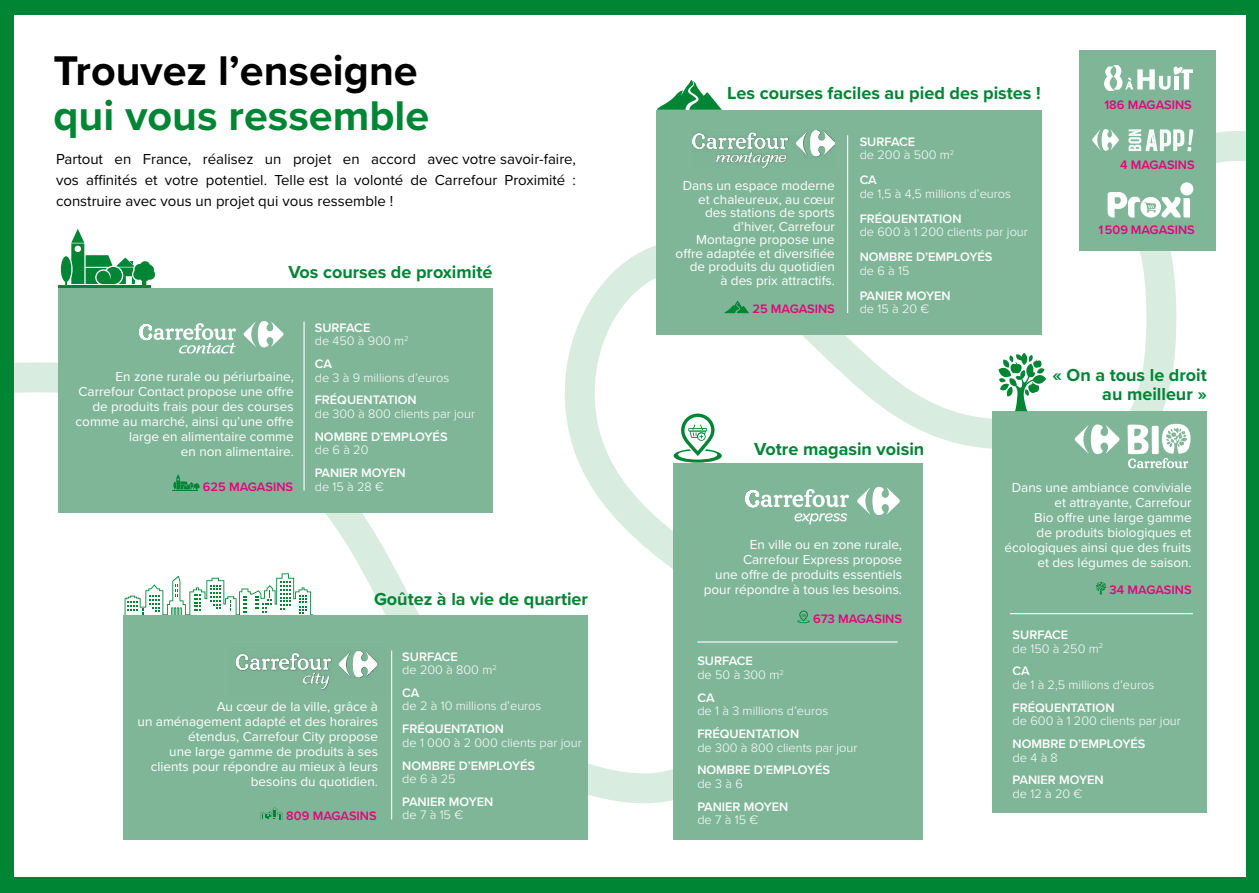
<style>
.page{position:relative;width:1259px;height:893px;background:#008535}
.page>*{position:absolute;margin:0;border:0;box-sizing:border-box;transform-origin:0 0}
.t1{font:700 43.05px "Proxima Nova";color:#000}
.t2{font:700 43.05px "Proxima Nova";color:#008535}
.t3{font:700 18px/19.5px "Proxima Nova";color:#008535;text-align:right}
.t4{font:15px/21px "Proxima Nova";color:#000;text-align:justify}
.t5{font:13.5px/15px "Proxima Nova";color:#fff;text-align:right}
.t6{font:300 12.75px/13.5px "Proxima Nova";color:#fff}
.t7{font:600 12.75px "Proxima Nova";color:#fff}
.t8{font:600 12.75px "Proxima Nova";color:#e6007d}
.s1{font-weight:600}
</style>
<div class="page">
<div style="left:14px;top:15px;width:1231px;height:861px;background:#fff"></div>
<svg style="left:569px;top:229px;width:473px;height:363px"></svg>
<svg style="left:14px;top:352px;width:797px;height:452px"></svg>
<div style="left:1078px;top:51px;width:137px;height:200px;background:#80b698"></div>
<svg style="left:1128px;top:120px;width:118px;height:59px"></svg>
<svg style="left:1092px;top:129px;width:26px;height:22px"></svg>
<div style="left:1180px;top:182px;width:13px;height:13px;background:#fff;border-radius:50%"></div>
<svg style="left:1107px;top:192px;width:83px;height:25px"></svg>
<svg style="left:1104px;top:65px;width:89px;height:26px"></svg>
<div style="left:993px;top:411px;width:214px;height:401px;background:#80b698"></div>
<svg style="left:1096px;top:582px;width:10px;height:12px"></svg>
<svg style="left:1074px;top:228px;width:117px;height:240px"></svg>
<svg style="left:998px;top:353px;width:48px;height:58px"></svg>
<div style="left:673px;top:463px;width:250px;height:377px;background:#80b698"></div>
<svg style="left:794px;top:513px;width:53px;height:11px"></svg>
<svg style="left:745px;top:489px;width:104px;height:18px"></svg>
<svg style="left:857px;top:487px;width:43px;height:28px"></svg>
<svg style="left:673px;top:412px;width:49px;height:51px"></svg>
<svg style="left:797px;top:610px;width:13px;height:13px"></svg>
<div style="left:58px;top:288px;width:434px;height:224px;background:#80b698"></div>
<svg style="left:139px;top:323px;width:97px;height:30px"></svg>
<svg style="left:244px;top:321px;width:39px;height:26px"></svg>
<hr style="left:58px;top:285px;width:93px;height:3px;background:#008535">
<svg style="left:61px;top:229px;width:94px;height:56px"></svg>
<svg style="left:172px;top:474px;width:28px;height:17px"></svg>
<hr style="left:303px;top:322px;width:2px;height:168px;background:#fff">
<div style="left:657px;top:110px;width:385px;height:224px;background:#80b698"></div>
<img style="left:693px;top:131px;width:141px;height:37px">
<svg style="left:657px;top:80px;width:65px;height:30px"></svg>
<svg style="left:724px;top:301px;width:25px;height:12px"></svg>
<hr style="left:847px;top:135px;width:1px;height:178px;background:#fff">
<hr style="left:697px;top:641px;width:200px;height:1px;background:#fff">
<hr style="left:1010px;top:613px;width:182px;height:1px;background:#fff">
<svg style="left:125px;top:573px;width:188px;height:42px"></svg>
<div style="left:123px;top:615px;width:465px;height:225px;background:#80b698"></div>
<svg style="left:260px;top:808px;width:23px;height:12px"></svg>
<hr style="left:391px;top:650px;width:1px;height:169px;background:#fff">
<img style="left:235px;top:650px;width:144px;height:40px">
<h1 class="t1" style="left:53px;top:39px;width:366px">Trouvez l’enseigne</h1>
<h1 class="t2" style="left:53px;top:83px;width:377px">qui vous ressemble</h1>
<p class="t4" style="left:56px;top:148px;width:521px">Partout en France, réalisez un projet en accord avec votre savoir-faire, vos affinités et votre potentiel. Telle est la volonté de Carrefour Proximité : construire avec vous un projet qui vous ressemble !</p>
<h2 class="t3" style="left:288px;top:262px;width:206px">Vos courses de proximité</h2>
<p class="t5" style="left:76px;top:368px;width:220px">En zone rurale ou périurbaine,<br>Carrefour Contact propose une offre de produits frais pour des courses comme au marché, ainsi qu’une offre large en alimentaire comme<br>en non alimentaire.</p>
<p class="t8" style="left:203px;top:477px;width:92px">625 MAGASINS</p>
<p class="t6" style="left:315px;top:320px;width:95px"><span class="s1">SURFACE<br></span>de 450 à 900 m<sup>2</sup></p>
<p class="t7" style="left:315px;top:354px;width:19px">CA</p>
<p class="t6" style="left:315px;top:370px;width:136px">de 3 à 9 millions d’euros</p>
<p class="t7" style="left:315px;top:391px;width:103px">FRÉQUENTATION</p>
<p class="t6" style="left:315px;top:406px;width:162px">de 300 à 800 clients par jour</p>
<p class="t7" style="left:315px;top:427px;width:134px">NOMBRE D’EMPLOYÉS</p>
<p class="t6" style="left:315px;top:442px;width:55px">de 6 à 20</p>
<p class="t7" style="left:315px;top:463px;width:93px">PANIER MOYEN</p>
<p class="t6" style="left:315px;top:479px;width:71px">de 15 à 28 €</p>
<h2 class="t3" style="left:374px;top:588px;width:216px">Goûtez à la vie de quartier</h2>
<p class="t5" style="left:138px;top:699px;width:242px">Au cœur de la ville, grâce à<br>un aménagement adapté et des horaires étendus, Carrefour City propose<br>une large gamme de produits à ses clients pour répondre au mieux à leurs besoins du quotidien.</p>
<p class="t8" style="left:286px;top:806px;width:92px">809 MAGASINS</p>
<p class="t6" style="left:402px;top:649px;width:96px"><span class="s1">SURFACE<br></span>de 200 à 800 m<sup>2</sup></p>
<p class="t7" style="left:402px;top:683px;width:19px">CA</p>
<p class="t6" style="left:402px;top:699px;width:141px">de 2 à 10 millions d’euros</p>
<p class="t7" style="left:402px;top:719px;width:103px">FRÉQUENTATION</p>
<p class="t6" style="left:402px;top:735px;width:181px">de 1 000 à 2 000 clients par jour</p>
<p class="t7" style="left:402px;top:756px;width:134px">NOMBRE D’EMPLOYÉS</p>
<p class="t6" style="left:402px;top:771px;width:55px">de 6 à 25</p>
<p class="t7" style="left:402px;top:792px;width:93px">PANIER MOYEN</p>
<p class="t6" style="left:402px;top:808px;width:62px">de 7 à 15 €</p>
<h2 class="t3" style="left:727px;top:83px;width:315px">Les courses faciles au pied des pistes !</h2>
<p class="t5" style="left:675px;top:179px;width:161px;line-height:13.5px">Dans un espace moderne et chaleureux, au cœur des stations de sports d’hiver, Carrefour<br>Montagne propose une offre adaptée et diversifiée de produits du quotidien<br>à des prix attractifs.</p>
<p class="t8" style="left:752px;top:299px;width:84px">25 MAGASINS</p>
<p class="t6" style="left:859px;top:134px;width:96px"><span class="s1">SURFACE<br></span>de 200 à 500 m<sup>2</sup></p>
<p class="t7" style="left:859px;top:170px;width:19px">CA</p>
<p class="t6" style="left:859px;top:186px;width:153px">de 1,5 à 4,5 millions d’euros</p>
<p class="t7" style="left:859px;top:209px;width:103px">FRÉQUENTATION</p>
<p class="t6" style="left:859px;top:224px;width:170px">de 600 à 1 200 clients par jour</p>
<p class="t7" style="left:859px;top:247px;width:134px">NOMBRE D’EMPLOYÉS</p>
<p class="t6" style="left:859px;top:263px;width:51px">de 6 à 15</p>
<p class="t7" style="left:859px;top:286px;width:93px">PANIER MOYEN</p>
<p class="t6" style="left:859px;top:301px;width:71px">de 15 à 20 €</p>
<p class="t8" style="left:1104px;top:95px;width:89px">186 MAGASINS</p>
<p class="t8" style="left:1120px;top:155px;width:76px">4 MAGASINS</p>
<p class="t8" style="left:1098px;top:220px;width:98px">1 509 MAGASINS</p>
<h2 class="t3" style="left:754px;top:438px;width:171px">Votre magasin voisin</h2>
<h2 class="t3" style="left:1052px;top:364px;width:156px">« On a tous le droit au meilleur »</h2>
<p class="t5" style="left:704px;top:536px;width:200px">En ville ou en zone rurale,<br>Carrefour Express propose<br>une offre de produits essentiels pour répondre à tous les besoins.</p>
<p class="t8" style="left:813px;top:609px;width:90px">673 MAGASINS</p>
<p class="t6" style="left:697px;top:654px;width:88px"><span class="s1">SURFACE<br></span>de 50 à 300 m<sup>2</sup></p>
<p class="t7" style="left:697px;top:688px;width:19px">CA</p>
<p class="t6" style="left:697px;top:703px;width:132px">de 1 à 3 millions d’euros</p>
<p class="t7" style="left:697px;top:724px;width:103px">FRÉQUENTATION</p>
<p class="t6" style="left:697px;top:740px;width:162px">de 300 à 800 clients par jour</p>
<p class="t7" style="left:697px;top:761px;width:134px">NOMBRE D’EMPLOYÉS</p>
<p class="t6" style="left:697px;top:776px;width:47px">de 3 à 6</p>
<p class="t7" style="left:697px;top:797px;width:93px">PANIER MOYEN</p>
<p class="t6" style="left:697px;top:812px;width:62px">de 7 à 15 €</p>
<p class="t5" style="left:1004px;top:480px;width:188px">Dans une ambiance conviviale et attrayante, Carrefour<br>Bio offre une large gamme<br>de produits biologiques et écologiques ainsi que des fruits et des légumes de saison.</p>
<p class="t8" style="left:1109px;top:581px;width:83px">34 MAGASINS</p>
<p class="t6" style="left:1012px;top:627px;width:92px"><span class="s1">SURFACE<br></span>de 150 à 250 m<sup>2</sup></p>
<p class="t7" style="left:1012px;top:662px;width:19px">CA</p>
<p class="t6" style="left:1012px;top:677px;width:143px">de 1 à 2,5 millions d’euros</p>
<p class="t7" style="left:1012px;top:698px;width:103px">FRÉQUENTATION</p>
<p class="t6" style="left:1012px;top:714px;width:170px">de 600 à 1 200 clients par jour</p>
<p class="t7" style="left:1012px;top:734px;width:134px">NOMBRE D’EMPLOYÉS</p>
<p class="t6" style="left:1012px;top:750px;width:47px">de 4 à 8</p>
<p class="t7" style="left:1012px;top:771px;width:93px">PANIER MOYEN</p>
<p class="t6" style="left:1012px;top:786px;width:71px">de 12 à 20 €</p>
</div>
